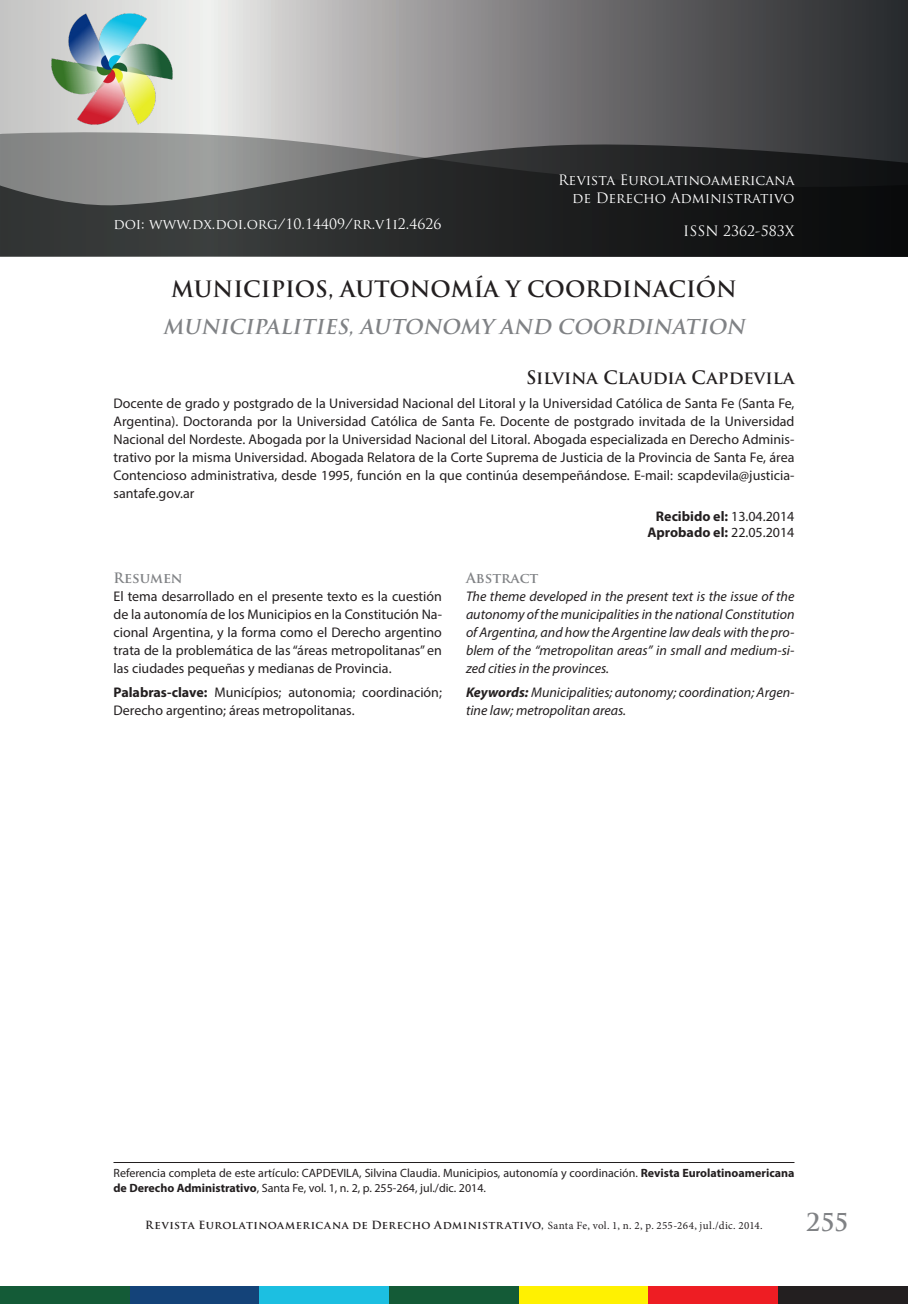
<style>
.page{position:relative;width:908px;height:1304px;background:#fff}
.page>*{position:absolute;margin:0;border:0;box-sizing:border-box;transform-origin:0 0}
.t1{font:700 24px "Trajan Pro";color:#808285}
.Título{font:700 22px "Trajan Pro";color:#231f20}
.Título_Gringo{font:italic 700 20px "Trajan Pro";color:#808285}
.Nomes{font:700 18px "Trajan Pro";color:#231f20}
.MinicurriculoEResumo{font:14px/18px "Myriad Pro";color:#231f20}
.t2{font:italic 14px/18px "Myriad Pro";color:#231f20}
.t3{font:14px/18px "Trajan Pro";color:#fff;text-align:right}
.RecebidoEAprovado{font:700 14px "Myriad Pro";color:#231f20}
.t4{font:12px/14.4px "Myriad Pro";color:#231f20}
.t5{font:700 11px "Trajan Pro";letter-spacing:.035em;color:#231f20}
.s1{font-weight:400}
.s2{font-family:"Trajan Pro";font-weight:700;color:#808285}
.s3{font-weight:700}
.s4{font-family:"Trajan Pro";font-weight:700;font-style:normal;color:#808285}
.s5{font-family:"Minion Pro";font-weight:400}
</style>
<div class="page">
<svg style="left:0;top:0;width:907px;height:132px;background:#89898a"></svg>
<svg style="left:0;top:132px;width:907px;height:12px;background:#7e7e7f"></svg>
<svg style="left:0;top:144px;width:907px;height:113px;background:#383939"></svg>
<img style="left:52px;top:14px;width:121px;height:110px">
<div style="left:0;top:1287px;width:130px;height:17px;background:#145b37"></div>
<div style="left:130px;top:1287px;width:129px;height:17px;background:#144379"></div>
<div style="left:259px;top:1287px;width:130px;height:17px;background:#1cbfe1"></div>
<div style="left:389px;top:1287px;width:129px;height:17px;background:#145b37"></div>
<div style="left:518px;top:1287px;width:130px;height:17px;background:#fff101"></div>
<div style="left:648px;top:1287px;width:130px;height:17px;background:#ee1d23"></div>
<div style="left:778px;top:1287px;width:129px;height:17px;background:#231f20"></div>
<hr style="left:113px;top:1162px;width:681px;height:1px;background:#231f20">
<p class="t3" style="left:113px;top:215px;width:329px">doi: www.dx.doi.org/10.14409/rr.v1i2.4626</p>
<p class="t3" style="left:558px;top:170px;width:238px">Revista Eurolatinoamericana de Derecho Administrativo</p>
<p class="t3" style="left:683px;top:222px;width:113px">ISSN 2362-583X</p>
<p class="Título" style="left:171px;top:275px;width:567px">MUNICIPIOS, AUTONOMÍA Y COORDINACIÓN</p>
<p class="Título_Gringo" style="left:163px;top:315px;width:587px">MUNICIPALITIES, AUTONOMY AND COORDINATION</p>
<p class="Nomes" style="left:526px;top:367px;width:270px">Silvina Claudia Capdevila</p>
<p class="MinicurriculoEResumo" style="left:113px;top:394px;width:682px;text-align:justify">Docente de grado y postgrado de la Universidad Nacional del Litoral y la Universidad Católica de Santa Fe (Santa Fe, Argentina). Doctoranda por la Universidad Católica de Santa Fe. Docente de postgrado invitada de la Universidad Nacional del Nordeste. Abogada por la Universidad Nacional del Litoral. Abogada especializada en Derecho Adminis&shy;trativo por la misma Universidad. Abogada Relatora de la Corte Suprema de Justicia de la Provincia de Santa Fe, área Contencioso administrativa, desde 1995, función en la que continúa desempeñándose. E-mail: scapdevila@justicia&shy;santafe.gov.ar</p>
<p class="RecebidoEAprovado" style="left:655px;top:507px;width:140px">Recibido el: <span class="s1">13.04.2014</span></p>
<p class="RecebidoEAprovado" style="left:647px;top:524px;width:148px">Aprobado el: <span class="s1">22.05.2014</span></p>
<p class="MinicurriculoEResumo" style="left:113px;top:569px;width:330px"><span class="s2">Resumen<br></span>El tema desarrollado en el presente texto es la cuestión de la autonomía de los Municipios en la Constitución Na&shy;cional Argentina, y la forma como el Derecho argentino trata de la problemática de las “áreas metropolitanas” en las ciudades pequeñas y medianas de Provincia.</p>
<p class="MinicurriculoEResumo" style="left:113px;top:683px;width:330px"><span class="s3">Palabras-clave:</span> Municípios; autonomia; coordinación;<br>Derecho argentino; áreas metropolitanas.</p>
<p class="t2" style="left:466px;top:569px;width:330px"><span class="s4">Abstract<br></span>The theme developed in the present text is the issue of the autonomy of the municipalities in the national Constitution of Argentina, and how the Argentine law deals with the pro&shy;blem of the “metropolitan areas” in small and medium-si&shy;zed cities in the provinces.</p>
<p class="t2" style="left:466px;top:683px;width:330px"><span class="s3">Keywords:</span> Municipalities; autonomy; coordination; Argen&shy;tine law; metropolitan areas.</p>
<p class="t4" style="left:113px;top:1166px;width:682px">Referencia completa de este artículo: CAPDEVILA, Silvina Claudia. Municipios, autonomía y coordinación. <span class="s3">Revista Eurolatinoamericana de Derecho Administrativo</span>, Santa Fe, vol. 1, n. 2, p. 255-264, jul./dic. 2014.</p>
<p class="t5" style="left:145px;top:1218px;width:618px">Revista Eurolatinoamericana de Derecho Administrativo, <span class="s5">Santa Fe, vol. 1, n. 2, p. 255-264, jul./dic. 2014.</span></p>
<p class="t1" style="left:805px;top:1208px;width:44px">255</p>
</div>
